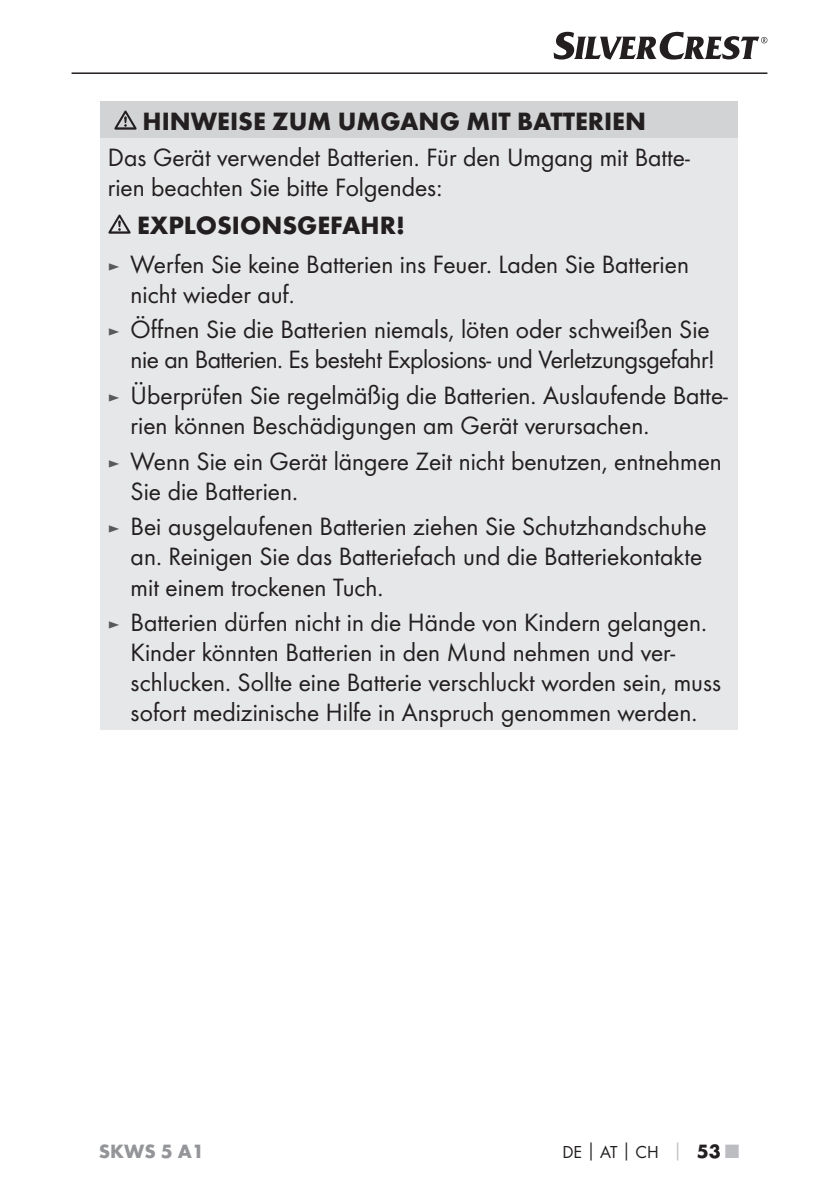
<style>
.page{position:relative;width:839px;height:1190px;background:#fff}
.page>*{position:absolute;margin:0;border:0;box-sizing:border-box;transform-origin:0 0}
.t1{font:26px/30px "Futura Boo";color:#231f20}
.t2{font:26px/30px "Futura Boo";letter-spacing:-.02em;color:#231f20;text-align:right}
.t3{font:700 26px "Futura";color:#231f20}
.t4{font:700 20px "Futura";color:#939598}
.t5{font:18px "Futura Boo";color:#231f20}
.s1{font-size:18px;color:#58595b}
.s2{font-family:"Futura";font-weight:700;color:#bbbdc0}
.s3{font-family:"Futura";font-weight:700;font-size:20px}
.s4{font-family:"Futura";font-weight:700;font-size:20px;color:#bbbdc0}
</style>
<div class="page">
<hr style="left:71px;top:72px;width:696px;height:2px;background:#231f20">
<svg style="left:553px;top:32px;width:214px;height:28px"></svg>
<div style="left:100px;top:102px;width:636px;height:36px;background:#d1d3d4"></div>
<div style="left:100px;top:138px;width:636px;height:591px;background:#e6e7e8"></div>
<svg style="left:114px;top:111px;width:22px;height:19px"></svg>
<svg style="left:108px;top:215px;width:22px;height:19px"></svg>
<p class="t3" style="left:142px;top:111px;width:504px">HINWEISE ZUM UMGANG MIT BATTERIEN</p>
<p class="t1" style="left:108px;top:143px;width:583px">Das Gerät verwendet Batterien. Für den Umgang mit Batte&shy;rien beachten Sie bitte Folgendes:</p>
<p class="t3" style="left:137px;top:215px;width:269px">EXPLOSIONSGEFAHR!</p>
<p class="t1" style="left:131px;top:250px;width:559px;text-indent:-23px"><span class="s1">►</span> Werfen Sie keine Batterien ins Feuer. Laden Sie Batterien nicht wieder auf.</p>
<p class="t2" style="left:108px;top:316px;width:608px"><span class="s1">►</span> Öffnen Sie die Batterien niemals, löten oder schweißen Sie nie an Batterien. Es besteht Explosions- und Verletzungsgefahr!</p>
<p class="t1" style="left:130px;top:382px;width:598px;text-indent:-23px"><span class="s1">►</span> Überprüfen Sie regelmäßig die Batterien. Auslaufende Batte&shy;rien können Beschädigungen am Gerät verursachen.</p>
<p class="t1" style="left:131px;top:447px;width:592px;text-indent:-23px"><span class="s1">►</span> Wenn Sie ein Gerät längere Zeit nicht benutzen, entnehmen<br>Sie die Batterien.</p>
<p class="t1" style="left:131px;top:513px;width:577px;text-indent:-23px"><span class="s1">►</span> Bei ausgelaufenen Batterien ziehen Sie Schutzhandschuhe an. Reinigen Sie das Batteriefach und die Batteriekontakte mit einem trockenen Tuch.</p>
<p class="t1" style="left:130px;top:609px;width:592px;text-indent:-23px"><span class="s1">►</span> Batterien dürfen nicht in die Hände von Kindern gelangen.<br>Kinder könnten Batterien in den Mund nehmen und ver&shy;schlucken. Sollte eine Batterie verschluckt worden sein, muss sofort medizinische Hilfe in Anspruch genommen werden.</p>
<p class="t4" style="left:99px;top:1143px;width:107px">SKWS 5 A1</p>
<p class="t5" style="left:562px;top:1143px;width:178px">DE│AT│CH <span class="s2">│</span> <span class="s3">53</span> <span class="s4">■</span></p>
</div>
